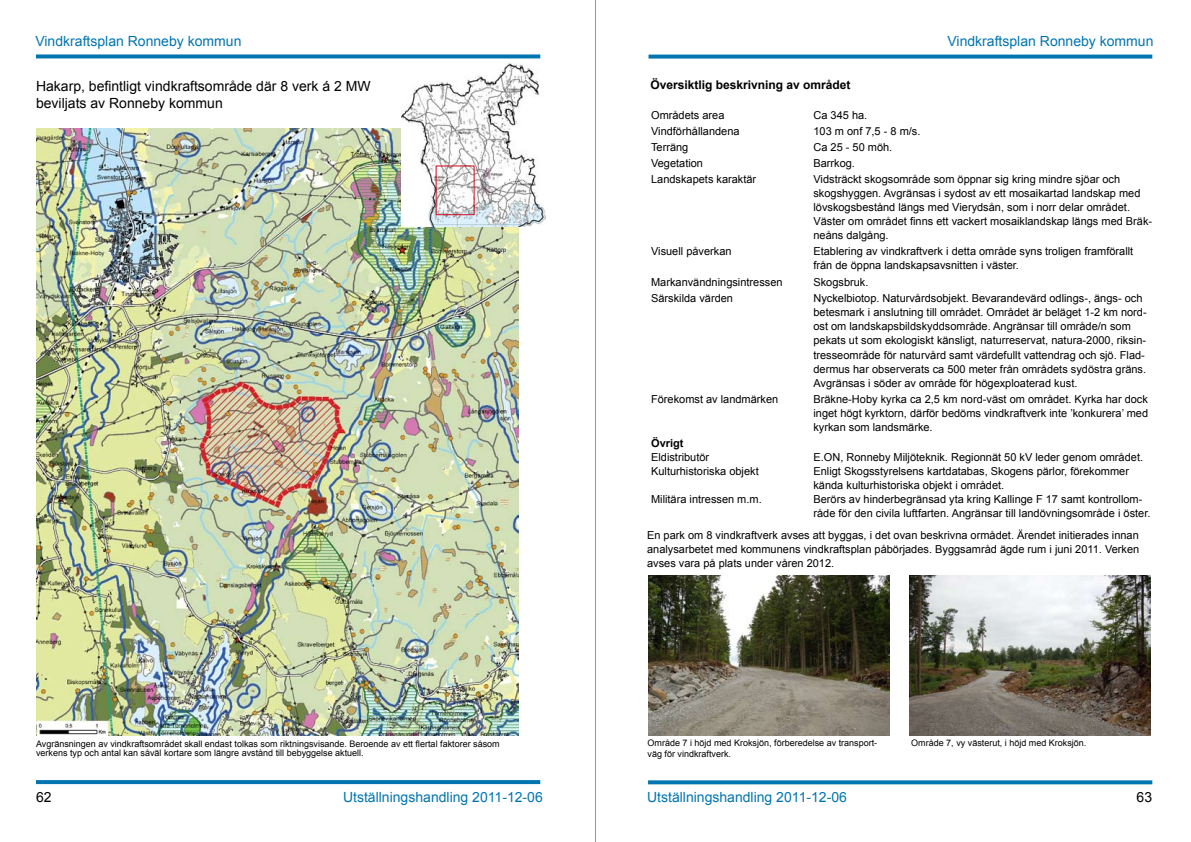
<style>
.page{position:relative;width:1191px;height:842px;background:#fff}
.page>*{position:absolute;margin:0;border:0;box-sizing:border-box;transform-origin:0 0}
.t1{font:14px "Arial";color:#0075b0}
.t2{font:14px/16.8px "Arial";color:#000}
.t3{font:700 12px "Arial";color:#000}
.t4{font:11px/14px "Arial";color:#000}
.t5{font:700 11px "Arial";color:#000}
.t6{font:9px/10.8px "Arial";color:#000}
</style>
<div class="page">
<svg style="left:36px;top:54px;width:504px;height:4px;background:#1d84b9"></svg>
<svg style="left:36px;top:780px;width:504px;height:4px;background:#0678b1"></svg>
<svg style="left:595px;top:0;width:558px;height:842px"></svg>
<img style="left:909px;top:575px;width:241px;height:160px">
<img style="left:648px;top:575px;width:241px;height:160px">
<img style="left:36px;top:129px;width:482px;height:607px">
<img style="left:401px;top:64px;width:144px;height:162px">
<p class="t1" style="left:35px;top:32px;width:207px">Vindkraftsplan Ronneby kommun</p>
<p class="t2" style="left:36px;top:78px;width:336px">Hakarp, befintligt vindkraftsområde där 8 verk á 2 MW beviljats av Ronneby kommun</p>
<p class="t1" style="left:947px;top:32px;width:207px">Vindkraftsplan Ronneby kommun</p>
<p class="t3" style="left:650px;top:77px;width:202px">Översiktlig beskrivning av området</p>
<p class="t4" style="left:651px;top:108px;width:75px">Områdets area</p>
<p class="t4" style="left:813px;top:108px;width:55px">Ca 345 ha.</p>
<p class="t4" style="left:651px;top:124px;width:90px">Vindförhållandena</p>
<p class="t4" style="left:813px;top:124px;width:108px">103 m onf 7,5 - 8 m/s.</p>
<p class="t4" style="left:651px;top:140px;width:39px">Terräng</p>
<p class="t4" style="left:813px;top:140px;width:80px">Ca 25 - 50 möh.</p>
<p class="t4" style="left:651px;top:157px;width:53px">Vegetation</p>
<p class="t4" style="left:813px;top:157px;width:43px">Barrkog.</p>
<p class="t4" style="left:651px;top:173px;width:107px">Landskapets karaktär</p>
<p class="t4" style="left:813px;top:173px;width:340px">Vidsträckt skogsområde som öppnar sig kring mindre sjöar och skogshyggen. Avgränsas i sydost av ett mosaikartad landskap med lövskogsbestånd längs med Vierydsån, som i norr delar området.<br>Väster om området finns ett vackert mosaiklandskap längs med Bräk&shy;neåns dalgång.</p>
<p class="t4" style="left:651px;top:245px;width:82px">Visuell påverkan</p>
<p class="t4" style="left:813px;top:245px;width:321px">Etablering av vindkraftverk i detta område syns troligen framförallt från de öppna landskapsavsnitten i väster.</p>
<p class="t4" style="left:651px;top:276px;width:133px">Markanvändningsintressen</p>
<p class="t4" style="left:813px;top:276px;width:57px">Skogsbruk.</p>
<p class="t4" style="left:651px;top:292px;width:83px">Särskilda värden</p>
<p class="t4" style="left:813px;top:292px;width:335px">Nyckelbiotop. Naturvårdsobjekt. Bevarandevärd odlings-, ängs- och betesmark i anslutning till området. Området är beläget 1-2 km nord&shy;ost om landskapsbildskyddsområde. Angränsar till område/n som pekats ut som ekologiskt känsligt, naturreservat, natura-2000, riksin&shy;tresseområde för naturvård samt värdefullt vattendrag och sjö. Flad&shy;dermus har observerats ca 500 meter från områdets sydöstra gräns.<br>Avgränsas i söder av område för högexploaterad kust.</p>
<p class="t4" style="left:651px;top:392px;width:129px">Förekomst av landmärken</p>
<p class="t4" style="left:813px;top:392px;width:336px;text-align:justify">Bräkne-Hoby kyrka ca 2,5 km nord-väst om området. Kyrka har dock inget högt kyrktorn, därför bedöms vindkraftverk inte ’konkurera’ med kyrkan som landsmärke.</p>
<p class="t5" style="left:651px;top:435px;width:34px">Övrigt</p>
<p class="t4" style="left:651px;top:450px;width:109px">Eldistributör<br>Kulturhistoriska objekt</p>
<p class="t4" style="left:651px;top:492px;width:112px">Militära intressen m.m.</p>
<p class="t4" style="left:813px;top:450px;width:338px">E.ON, Ronneby Miljöteknik. Regionnät 50 kV leder genom området.<br>Enligt Skogsstyrelsens kartdatabas, Skogens pärlor, förekommer kända kulturhistoriska objekt i området.<br>Berörs av hinderbegränsad yta kring Kallinge F 17 samt kontrollom&shy;råde för den civila luftfarten. Angränsar till landövningsområde i öster.</p>
<p class="t4" style="left:647px;top:528px;width:494px;text-align:justify">En park om 8 vindkraftverk avses att byggas, i det ovan beskrivna ormådet. Ärendet initierades innan analysarbetet med kommunens vindkraftsplan påbörjades. Byggsamråd ägde rum i juni 2011. Verken avses vara på plats under våren 2012.</p>
<p class="t6" style="left:36px;top:739px;width:465px">Avgränsningen av vindkraftsområdet skall endast tolkas som riktningsvisande. Beroende av ett flertal faktorer såsom</p>
<p class="t6" style="left:911px;top:737px;width:177px">Område 7, vy västerut, i höjd med Kroksjön.</p>
<p class="t6" style="left:36px;top:748px;width:329px">verkens typ och antal kan såväl kortare som längre avstånd till bebyggelse aktuell.</p>
<p class="t6" style="left:647px;top:737px;width:231px">Område 7 i höjd med Kroksjön, förberedelse av transport&shy;väg för vindkraftverk.</p>
<p class="t2" style="left:36px;top:788px;width:17px">62</p>
<p class="t1" style="left:343px;top:787px;width:201px">Utställningshandling 2011-12-06</p>
<p class="t1" style="left:647px;top:787px;width:201px">Utställningshandling 2011-12-06</p>
<p class="t2" style="left:1136px;top:788px;width:17px">63</p>
</div>
